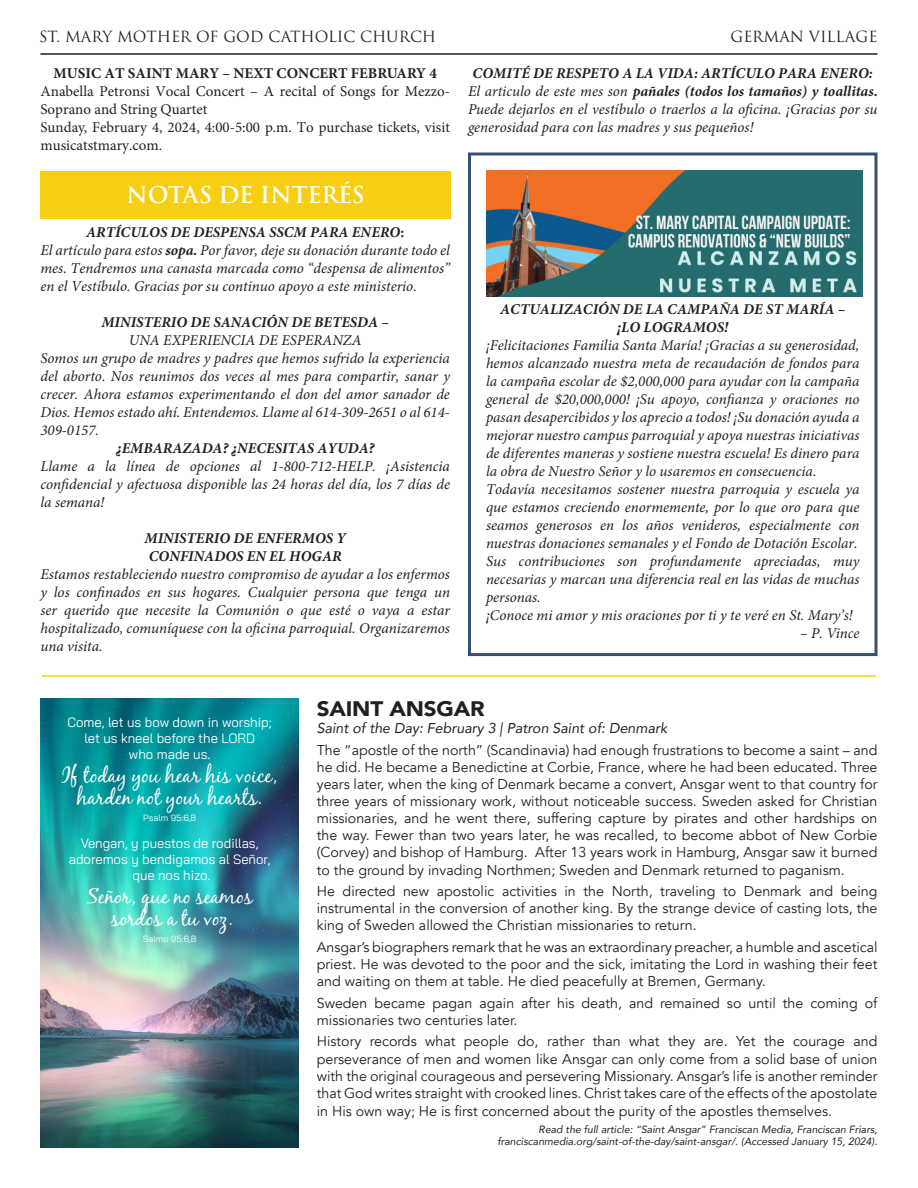
<style>
.page{position:relative;width:918px;height:1188px;background:#fff}
.page>*{position:absolute;margin:0;border:0;box-sizing:border-box;transform-origin:0 0}
.t1{font:600 22.5px "Trajan Pro 3";letter-spacing:-.005em;color:#fff}
.t2{font:21px/22.5px "Black Jack";color:#fff;text-align:center}
.t3{font:900 21px "Avenir";letter-spacing:-.01em;color:#231f20;scale:1.07 1}
.t4{font:italic 15px/18px "Minion Pro";color:#231f20;text-align:justify}
.t5{font:italic 700 15px/18px "Minion Pro";color:#231f20;text-align:center}
.Normal__Web{font:15px/18px "Minion Pro";color:#231f20}
.t6{font:15px "Trajan Pro 3";color:#231f20}
.t7{font:700 15px "Minion Pro";color:#231f20}
.No_Spacing{font:14.25px/17.1px "Avenir";color:#231f20;text-align:justify}
.t8{font:italic 14.25px "Avenir";color:#231f20}
.t9{font:13.5px/16.2px "Bai Jamjuree";color:#fff;text-align:center}
.No_Spacing-2{font:italic 10.5px/12.6px "Avenir";color:#231f20;text-align:right}
.t10{font:9px "Bai Jamjuree";color:#fff}
.s1{font-style:normal}
.s2{font-weight:700}
.s3{font-weight:400}
.s4{font-weight:700;font-style:normal}
</style>
<div class="page">
<hr style="left:40px;top:53px;width:838px;height:2px;background:#231f20">
<div style="left:40px;top:171px;width:411px;height:48px;background:#f7ce13"></div>
<img style="left:486px;top:171px;width:377px;height:125px">
<div style="left:468px;top:153px;width:410px;height:503px;border:3px solid #355074"></div>
<img style="left:40px;top:699px;width:259px;height:449px">
<svg style="left:42px;top:675px;width:834px;height:2px;background:#f8d94e"></svg>
<p class="t6" style="left:39px;top:26px;width:399px">ST. MARY MOTHER OF GOD CATHOLIC CHURCH</p>
<p class="t6" style="left:731px;top:26px;width:148px">GERMAN VILLAGE</p>
<p class="t7" style="left:54px;top:62px;width:385px">MUSIC AT SAINT MARY – NEXT CONCERT FEBRUARY 4</p>
<p class="Normal__Web" style="left:40px;top:82px;width:411px">Anabella Petronsi Vocal Concert – A recital of Songs for Mezzo-<br>Soprano and String Quartet</p>
<p class="Normal__Web" style="left:40px;top:118px;width:411px">Sunday, February 4, 2024, 4:00-5:00 p.m. To purchase tickets, visit musicatstmary.com.</p>
<p class="t1" style="left:127px;top:179px;width:240px">NOTAS DE INTERÉS</p>
<p class="t5" style="left:86px;top:222px;width:320px">ARTÍCULOS DE DESPENSA SSCM PARA ENERO<span class="s1">:</span></p>
<p class="t4" style="left:40px;top:241px;width:411px">El artículo para estos <span class="s2">sopa.</span> Por favor, deje su donación durante todo el mes. Tendremos una canasta marcada como “despensa de alimentos” en el Vestíbulo. Gracias por su continuo apoyo a este ministerio.</p>
<p class="t5" style="left:101px;top:312px;width:289px">MINISTERIO DE SANACIÓN DE BETESDA –<br><span class="s3">UNA EXPERIENCIA DE ESPERANZA</span></p>
<p class="t4" style="left:40px;top:349px;width:411px">Somos un grupo de madres y padres que hemos sufrido la experiencia del aborto. Nos reunimos dos veces al mes para compartir, sanar y crecer. Ahora estamos experimentando el don del amor sanador de Dios. Hemos estado ahí. Entendemos. Llame al 614-309-2651 o al 614- 309-0157.</p>
<p class="t5" style="left:116px;top:438px;width:260px">¿EMBARAZADA? ¿NECESITAS AYUDA?</p>
<p class="t4" style="left:40px;top:457px;width:411px">Llame a la línea de opciones al 1-800-712-HELP. ¡Asistencia confidencial y afectuosa disponible las 24 horas del día, los 7 días de la semana!</p>
<p class="t5" style="left:144px;top:528px;width:203px;text-align:left">MINISTERIO DE ENFERMOS Y<br>CONFINADOS EN EL HOGAR</p>
<p class="t4" style="left:40px;top:565px;width:411px">Estamos restableciendo nuestro compromiso de ayudar a los enfermos y los confinados en sus hogares. Cualquier persona que tenga un ser querido que necesite la Comunión o que esté o vaya a estar hospitalizado, comuníquese con la oficina parroquial. Organizaremos una visita.</p>
<p class="t5" style="left:473px;top:63px;width:402px">COMITÉ DE RESPETO A LA VIDA: ARTÍCULO PARA ENERO:</p>
<p class="t4" style="left:468px;top:82px;width:411px">El articulo de este mes son <span class="s2">pañales (todos los tamaños) y toallitas</span><span class="s4">.<br></span>Puede dejarlos en el vestíbulo o traerlos a la oficina. ¡Gracias por su generosidad para con las madres y sus pequeños!</p>
<p class="t5" style="left:500px;top:300px;width:347px">ACTUALIZACIÓN DE LA CAMPAÑA DE ST MARÍA – ¡LO LOGRAMOS!</p>
<p class="t4" style="left:486px;top:336px;width:375px">¡Felicitaciones Familia Santa María! ¡Gracias a su generosidad, hemos alcanzado nuestra meta de recaudación de fondos para la campaña escolar de $2,000,000 para ayudar con la campaña general de $20,000,000! ¡Su apoyo, confianza y oraciones no pasan desapercibidos y los aprecio a todos! ¡Su donación ayuda a mejorar nuestro campus parroquial y apoya nuestras iniciativas de diferentes maneras y sostiene nuestra escuela! Es dinero para la obra de Nuestro Señor y lo usaremos en consecuencia.</p>
<p class="t4" style="left:486px;top:480px;width:375px">Todavía necesitamos sostener nuestra parroquia y escuela ya que estamos creciendo enormemente, por lo que oro para que seamos generosos en los años venideros, especialmente con nuestras donaciones semanales y el Fondo de Dotación Escolar.</p>
<p class="t4" style="left:486px;top:552px;width:375px">Sus contribuciones son profundamente apreciadas, muy necesarias y marcan una diferencia real en las vidas de muchas personas.</p>
<p class="t4" style="left:486px;top:606px;width:368px">¡Conoce mi amor y mis oraciones por ti y te veré en St. Mary’s!</p>
<p class="t4" style="left:800px;top:624px;width:61px">– P. Vince</p>
<p class="t9" style="left:68px;top:714px;width:206px">Come, let us bow down in worship; let us kneel before the LORD<br>who made us.</p>
<p class="t2" style="left:61px;top:763px;width:218px">If today you hear his voice,</p>
<p class="t2" style="left:77px;top:786px;width:187px">harden not your hearts.</p>
<p class="t10" style="left:143px;top:810px;width:55px">Psalm 95:6,8</p>
<p class="t9" style="left:81px;top:835px;width:179px">Vengan, y puestos de rodillas,</p>
<p class="t9" style="left:69px;top:851px;width:203px">adoremos y bendigamos al Señor, que nos hizo.</p>
<p class="t2" style="left:87px;top:884px;width:167px">Señor, que no seamos sordos a tu voz.</p>
<p class="t10" style="left:143px;top:931px;width:55px">Salmo 95:6,8</p>
<p class="t3" style="left:317px;top:691px;width:158px">SAINT ANSGAR</p>
<p class="t8" style="left:317px;top:720px;width:352px">Saint of the Day: February 3 | Patron Saint of: Denmark</p>
<p class="No_Spacing" style="left:317px;top:742px;width:562px">The “apostle of the north” (Scandinavia) had enough frustrations to become a saint – and he did. He became a Benedictine at Corbie, France, where he had been educated. Three years later, when the king of Denmark became a convert, Ansgar went to that country for three years of missionary work, without noticeable success. Sweden asked for Christian missionaries, and he went there, suffering capture by pirates and other hardships on the way. Fewer than two years later, he was recalled, to become abbot of New Corbie (Corvey) and bishop of Hamburg. After 13 years work in Hamburg, Ansgar saw it burned to the ground by invading Northmen; Sweden and Denmark returned to paganism.</p>
<p class="No_Spacing" style="left:317px;top:883px;width:562px">He directed new apostolic activities in the North, traveling to Denmark and being instrumental in the conversion of another king. By the strange device of casting lots, the king of Sweden allowed the Christian missionaries to return.</p>
<p class="No_Spacing" style="left:317px;top:939px;width:562px">Ansgar’s biographers remark that he was an extraordinary preacher, a humble and ascetical priest. He was devoted to the poor and the sick, imitating the Lord in washing their feet and waiting on them at table. He died peacefully at Bremen, Germany.</p>
<p class="No_Spacing" style="left:317px;top:995px;width:562px">Sweden became pagan again after his death, and remained so until the coming of missionaries two centuries later.</p>
<p class="No_Spacing" style="left:317px;top:1033px;width:562px">History records what people do, rather than what they are. Yet the courage and perseverance of men and women like Ansgar can only come from a solid base of union with the original courageous and persevering Missionary. Ansgar’s life is another reminder that God writes straight with crooked lines. Christ takes care of the effects of the apostolate in His own way; He is first concerned about the purity of the apostles themselves.</p>
<p class="No_Spacing-2" style="left:498px;top:1123px;width:381px">Read the full article: “Saint Ansgar” Franciscan Media, Franciscan Friars, franciscanmedia.org/saint-of-the-day/saint-ansgar/. (Accessed January 15, 2024).</p>
</div>
